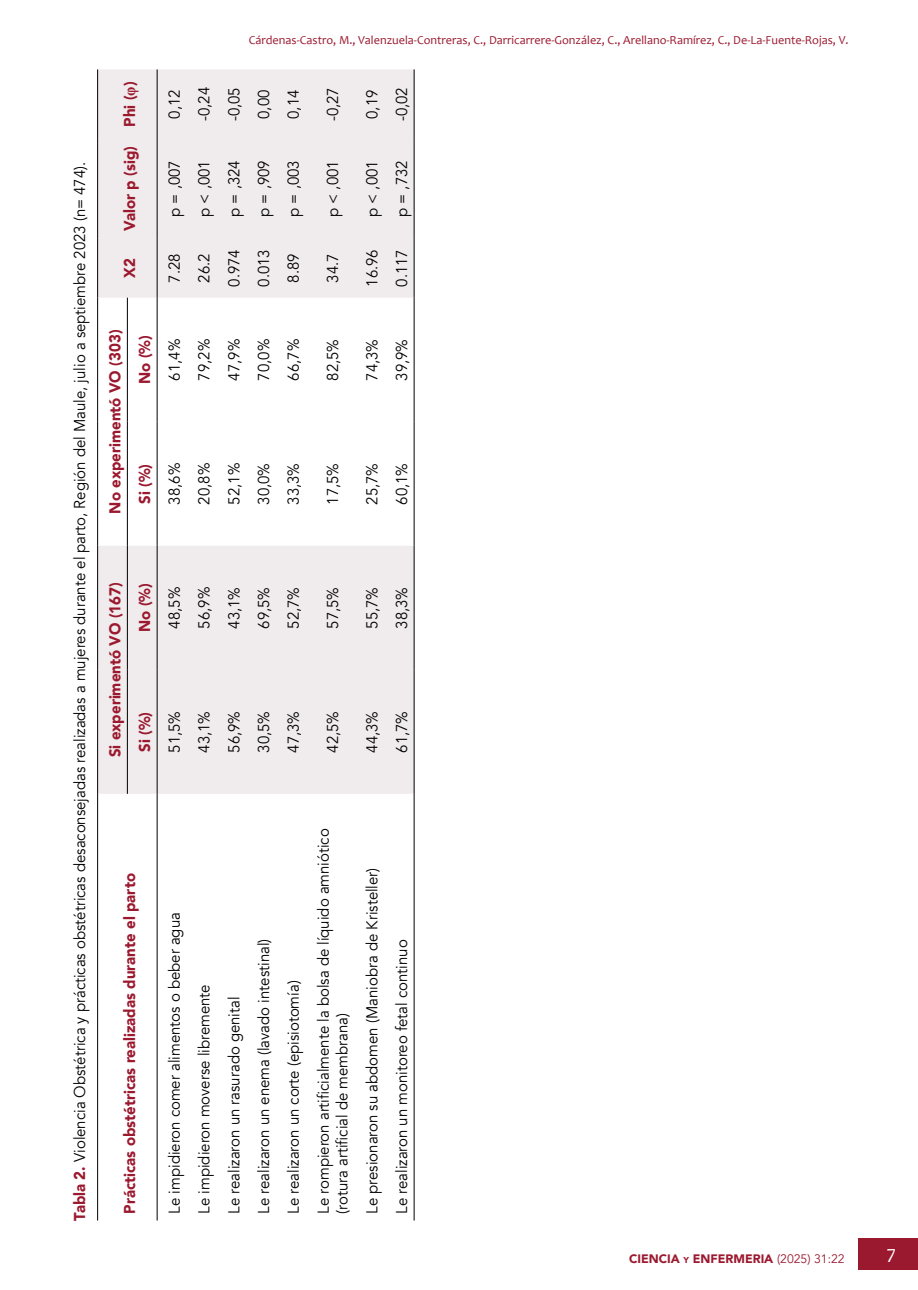
<style>
.page{position:relative;width:918px;height:1290px;background:#fff}
.page>*{position:absolute;margin:0;border:0;box-sizing:border-box;transform-origin:0 0}
.t1{font:19.25px "Candara";color:#fff}
.t2{font:15.75px/18.9px "Avenir";color:#000;scale:.95 1}
.t3{font:900 15.75px "Avenir";color:#9b192f;scale:.95 1}
.t4{font:12.25px "Candara";color:#9b192f}
.t5{font:900 12.25px "Avenir";color:#9b192f}
.s1{font-weight:900;color:#9b192f}
.s2{font-family:"Times New Roman";font-weight:700}
.s3{font-size:8.58px}
.s4{font-weight:400}
</style>
<div class="page">
<div style="left:858px;top:1238px;width:60px;height:31px;background:#9b192f"></div>
<svg style="left:98px;top:69px;width:316px;height:725px;fill:#f0ebec"></svg>
<hr style="left:97px;top:794px;width:1px;height:426px;background:#000">
<hr style="left:97px;top:670px;width:1px;height:124px;background:#000">
<hr style="left:97px;top:546px;width:1px;height:124px;background:#000">
<hr style="left:97px;top:422px;width:1px;height:124px;background:#000">
<hr style="left:97px;top:298px;width:1px;height:124px;background:#000">
<hr style="left:97px;top:238px;width:1px;height:60px;background:#000">
<hr style="left:97px;top:139px;width:1px;height:99px;background:#000">
<hr style="left:97px;top:69px;width:1px;height:70px;background:#000">
<hr style="left:127px;top:670px;width:1px;height:124px;background:#000">
<hr style="left:127px;top:546px;width:1px;height:124px;background:#000">
<hr style="left:127px;top:422px;width:1px;height:124px;background:#000">
<hr style="left:127px;top:298px;width:1px;height:124px;background:#000">
<hr style="left:157px;top:794px;width:1px;height:426px;background:#000">
<hr style="left:157px;top:670px;width:1px;height:124px;background:#000">
<hr style="left:157px;top:546px;width:1px;height:124px;background:#000">
<hr style="left:157px;top:422px;width:1px;height:124px;background:#000">
<hr style="left:157px;top:298px;width:1px;height:124px;background:#000">
<hr style="left:157px;top:238px;width:1px;height:60px;background:#000">
<hr style="left:157px;top:139px;width:1px;height:99px;background:#000">
<hr style="left:157px;top:69px;width:1px;height:70px;background:#000">
<hr style="left:414px;top:794px;width:1px;height:426px;background:#000">
<hr style="left:414px;top:670px;width:1px;height:124px;background:#000">
<hr style="left:414px;top:546px;width:1px;height:124px;background:#000">
<hr style="left:414px;top:422px;width:1px;height:124px;background:#000">
<hr style="left:414px;top:298px;width:1px;height:124px;background:#000">
<hr style="left:414px;top:238px;width:1px;height:60px;background:#000">
<hr style="left:414px;top:139px;width:1px;height:99px;background:#000">
<hr style="left:414px;top:69px;width:1px;height:70px;background:#000">
<p class="t2" style="left:71px;top:1220px;width:1116px;rotate:-90deg"><span class="s1">Tabla 2.</span> Violencia Obstétrica y prácticas obstétricas desaconsejadas realizadas a mujeres durante el parto, Región del Maule, julio a septiembre 2023 (n= 474).</p>
<p class="t3" style="left:116px;top:231px;width:159px;rotate:-90deg">Valor p (sig) Phi (<span class="s2">φ</span>)</p>
<p class="t3" style="left:116px;top:278px;width:22px;rotate:-90deg">X2</p>
<p class="t4" style="left:249px;top:32px;width:601px">Cárdenas-Castro, M., Valenzuela-Contreras, C., Darricarrere-González, C., Arellano-Ramírez, C., De-La-Fuente-Rojas, V.</p>
<p class="t2" style="left:165px;top:119px;width:32px;rotate:-90deg">0,12</p>
<p class="t2" style="left:195px;top:121px;width:37px;rotate:-90deg">-0,24</p>
<p class="t2" style="left:225px;top:121px;width:37px;rotate:-90deg">-0,05</p>
<p class="t2" style="left:255px;top:119px;width:32px;rotate:-90deg">0,00</p>
<p class="t2" style="left:284px;top:119px;width:32px;rotate:-90deg">0,14</p>
<p class="t2" style="left:323px;top:121px;width:37px;rotate:-90deg">-0,27</p>
<p class="t2" style="left:363px;top:119px;width:32px;rotate:-90deg">0,19</p>
<p class="t2" style="left:392px;top:121px;width:37px;rotate:-90deg">-0,02</p>
<p class="t2" style="left:165px;top:217px;width:61px;rotate:-90deg">p = ,007</p>
<p class="t2" style="left:195px;top:217px;width:61px;rotate:-90deg">p &lt; ,001</p>
<p class="t2" style="left:225px;top:217px;width:61px;rotate:-90deg">p = ,324</p>
<p class="t2" style="left:255px;top:217px;width:61px;rotate:-90deg">p = ,909</p>
<p class="t2" style="left:284px;top:217px;width:61px;rotate:-90deg">p = ,003</p>
<p class="t2" style="left:323px;top:217px;width:61px;rotate:-90deg">p &lt; ,001</p>
<p class="t2" style="left:363px;top:217px;width:61px;rotate:-90deg">p &lt; ,001</p>
<p class="t2" style="left:392px;top:217px;width:61px;rotate:-90deg">p = ,732</p>
<p class="t2" style="left:165px;top:282px;width:32px;rotate:-90deg">7.28</p>
<p class="t2" style="left:195px;top:282px;width:32px;rotate:-90deg">26.2</p>
<p class="t2" style="left:225px;top:287px;width:41px;rotate:-90deg">0.974</p>
<p class="t2" style="left:255px;top:287px;width:41px;rotate:-90deg">0.013</p>
<p class="t2" style="left:284px;top:283px;width:32px;rotate:-90deg">8.89</p>
<p class="t2" style="left:323px;top:283px;width:32px;rotate:-90deg">34.7</p>
<p class="t2" style="left:363px;top:287px;width:41px;rotate:-90deg">16.96</p>
<p class="t2" style="left:392px;top:287px;width:41px;rotate:-90deg">0.117</p>
<p class="t3" style="left:101px;top:514px;width:195px;rotate:-90deg">No experimentó VO (303)</p>
<p class="t3" style="left:131px;top:384px;width:53px;rotate:-90deg">No (%)</p>
<p class="t3" style="left:131px;top:504px;width:43px;rotate:-90deg">Si (%)</p>
<p class="t2" style="left:165px;top:380px;width:45px;rotate:-90deg">61,4%</p>
<p class="t2" style="left:165px;top:504px;width:45px;rotate:-90deg">38,6%</p>
<p class="t2" style="left:195px;top:380px;width:45px;rotate:-90deg">79,2%</p>
<p class="t2" style="left:195px;top:504px;width:45px;rotate:-90deg">20,8%</p>
<p class="t2" style="left:225px;top:381px;width:45px;rotate:-90deg">47,9%</p>
<p class="t2" style="left:255px;top:381px;width:45px;rotate:-90deg">70,0%</p>
<p class="t2" style="left:284px;top:381px;width:45px;rotate:-90deg">66,7%</p>
<p class="t2" style="left:225px;top:505px;width:45px;rotate:-90deg">52,1%</p>
<p class="t2" style="left:255px;top:505px;width:45px;rotate:-90deg">30,0%</p>
<p class="t2" style="left:284px;top:505px;width:45px;rotate:-90deg">33,3%</p>
<p class="t2" style="left:323px;top:381px;width:45px;rotate:-90deg">82,5%</p>
<p class="t2" style="left:323px;top:505px;width:45px;rotate:-90deg">17,5%</p>
<p class="t2" style="left:363px;top:381px;width:45px;rotate:-90deg">74,3%</p>
<p class="t2" style="left:392px;top:381px;width:45px;rotate:-90deg">39,9%</p>
<p class="t2" style="left:363px;top:505px;width:45px;rotate:-90deg">25,7%</p>
<p class="t2" style="left:392px;top:505px;width:45px;rotate:-90deg">60,1%</p>
<p class="t3" style="left:101px;top:757px;width:186px;rotate:-90deg">Si experimentó VO (167)</p>
<p class="t3" style="left:131px;top:632px;width:53px;rotate:-90deg">No (%)</p>
<p class="t3" style="left:131px;top:752px;width:43px;rotate:-90deg">Si (%)</p>
<p class="t2" style="left:165px;top:628px;width:45px;rotate:-90deg">48,5%</p>
<p class="t2" style="left:165px;top:752px;width:45px;rotate:-90deg">51,5%</p>
<p class="t2" style="left:195px;top:628px;width:45px;rotate:-90deg">56,9%</p>
<p class="t2" style="left:195px;top:752px;width:45px;rotate:-90deg">43,1%</p>
<p class="t2" style="left:225px;top:629px;width:45px;rotate:-90deg">43,1%</p>
<p class="t2" style="left:255px;top:629px;width:45px;rotate:-90deg">69,5%</p>
<p class="t2" style="left:284px;top:629px;width:45px;rotate:-90deg">52,7%</p>
<p class="t2" style="left:225px;top:753px;width:45px;rotate:-90deg">56,9%</p>
<p class="t2" style="left:255px;top:753px;width:45px;rotate:-90deg">30,5%</p>
<p class="t2" style="left:284px;top:753px;width:45px;rotate:-90deg">47,3%</p>
<p class="t2" style="left:323px;top:629px;width:45px;rotate:-90deg">57,5%</p>
<p class="t2" style="left:323px;top:753px;width:45px;rotate:-90deg">42,5%</p>
<p class="t2" style="left:363px;top:629px;width:45px;rotate:-90deg">55,7%</p>
<p class="t2" style="left:392px;top:629px;width:45px;rotate:-90deg">38,3%</p>
<p class="t2" style="left:363px;top:753px;width:45px;rotate:-90deg">44,3%</p>
<p class="t2" style="left:392px;top:753px;width:45px;rotate:-90deg">61,7%</p>
<p class="t3" style="left:116px;top:1213px;width:360px;rotate:-90deg">Prácticas obstétricas realizadas durante el parto</p>
<p class="t2" style="left:165px;top:1213px;width:319px;rotate:-90deg">Le impidieron comer alimentos o beber agua</p>
<p class="t2" style="left:195px;top:1213px;width:243px;rotate:-90deg">Le impidieron moverse libremente</p>
<p class="t2" style="left:225px;top:1213px;width:230px;rotate:-90deg">Le realizaron un rasurado genital</p>
<p class="t2" style="left:255px;top:1213px;width:291px;rotate:-90deg">Le realizaron un enema (lavado intestinal)</p>
<p class="t2" style="left:284px;top:1213px;width:247px;rotate:-90deg">Le realizaron un corte (episiotomía)</p>
<p class="t2" style="left:314px;top:1213px;width:407px;rotate:-90deg">Le rompieron artificialmente la bolsa de líquido amniótico (rotura artificial de membrana)</p>
<p class="t2" style="left:363px;top:1213px;width:366px;rotate:-90deg">Le presionaron su abdomen (Maniobra de Kristeller)</p>
<p class="t2" style="left:392px;top:1213px;width:290px;rotate:-90deg">Le realizaron un monitoreo fetal continuo</p>
<p class="t5" style="left:629px;top:1248px;width:217px">CIENCIA <span class="s3">y</span> ENFERMERIA <span class="s4">(2025) 31:22</span></p>
<p class="t1" style="left:887px;top:1240px;width:11px">7</p>
</div>
